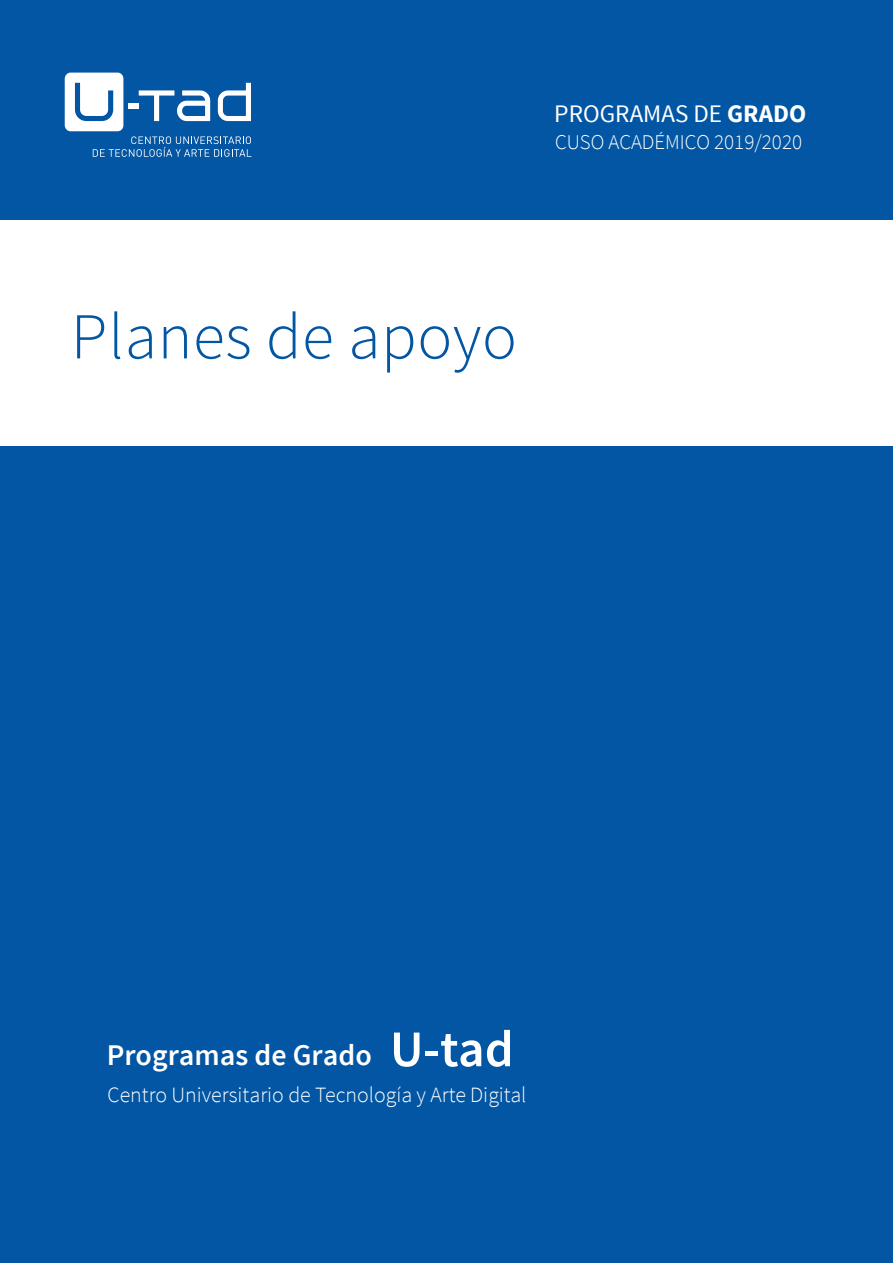
<style>
.page{position:relative;width:893px;height:1263px;background:#0356a3}
.page>*{position:absolute;margin:0;border:0;box-sizing:border-box;transform-origin:0 0}
.t1{font:300 65.4px "Source Sans Pro";letter-spacing:.01em;color:#0356a3}
.t2{font:600 30px "Source Sans Pro";color:#fff}
.t3{font:25.2px "Source Sans Pro";color:#fff}
.t4{font:300 21.9px "Source Sans Pro";color:#fff}
.t5{font:300 21px "Source Sans Pro";color:#fff}
.s1{font-weight:700}
.s2{font-size:51.45px}
</style>
<div class="page">
<svg style="left:65px;top:73px;width:186px;height:84px"></svg>
<div style="left:0;top:221px;width:893px;height:225px;background:#fff"></div>
<p class="t3" style="left:554px;top:98px;width:253px">PROGRAMAS DE <span class="s1">GRADO</span></p>
<p class="t5" style="left:555px;top:129px;width:249px">CUSO ACADÉMICO 2019/2020</p>
<h1 class="t1" style="left:71px;top:297px;width:447px">Planes de apoyo</h1>
<h2 class="t2" style="left:107px;top:1036px;width:408px">Programas de Grado <span class="s2">U-tad</span></h2>
<p class="t4" style="left:108px;top:1081px;width:420px">Centro Universitario de Tecnología y Arte Digital</p>
</div>
